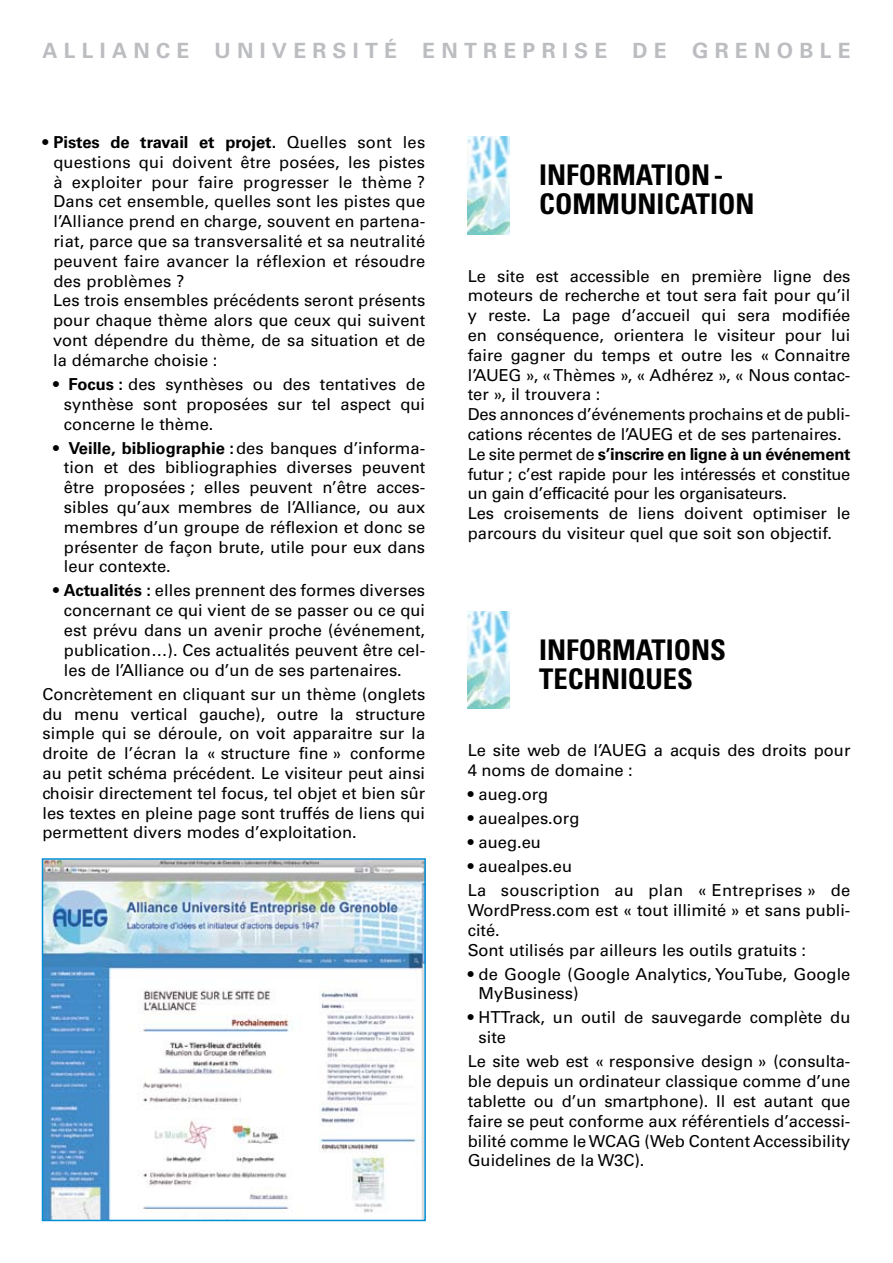
<style>
.page{position:relative;width:893px;height:1263px;background:#fff}
.page>*{position:absolute;margin:0;border:0;box-sizing:border-box;transform-origin:0 0}
.t1{font:700 condensed 28.5px/28.5px "Univers LT Std";color:#000}
.t2{font:700 21px "Univers LT Std";letter-spacing:.3em;color:#bcbdc0}
.t3{font:16.5px/19.8px "Univers LT Std";color:#000}
.t4{font:700 16.5px "Univers LT Std";color:#000}
.s1{font-weight:700}
</style>
<div class="page">
<img style="left:468px;top:137px;width:41px;height:97px">
<img style="left:468px;top:611px;width:41px;height:98px">
<img style="left:45px;top:861px;width:378px;height:357px">
<div style="left:42px;top:858px;width:384px;height:363px;border:2px solid #008ed4"></div>
<p class="t2" style="left:43px;top:38px;width:809px">ALLIANCE UNIVERSITÉ ENTREPRISE DE GRENOBLE</p>
<p class="t3" style="left:53px;top:132px;width:374px;text-indent:-11px">• <span class="s1">Pistes de travail et projet.</span> Quelles sont les questions qui doivent être posées, les pistes à exploiter pour faire progresser le thème ?<br>Dans cet ensemble, quelles sont les pistes que l’Alliance prend en charge, souvent en partena&shy;riat, parce que sa transversalité et sa neutralité peuvent faire avancer la réflexion et résoudre des problèmes ?<br>Les trois ensembles précédents seront présents pour chaque thème alors que ceux qui suivent vont dépendre du thème, de sa situation et de la démarche choisie :</p>
<p class="t3" style="left:53px;top:374px;width:374px">• <span class="s1">Focus</span> des synthèses ou des tentatives de</p>
<p class="t4" style="left:119px;top:374px;width:6px">:</p>
<p class="t3" style="left:64px;top:394px;width:363px">synthèse sont proposées sur tel aspect qui concerne le thème.</p>
<p class="t3" style="left:64px;top:438px;width:363px;text-align:justify;text-indent:-11px">• <span class="s1">Veille, bibliographie :</span> des banques d’informa&shy;tion et des bibliographies diverses peuvent être proposées ; elles peuvent n’être acces&shy;sibles qu’aux membres de l’Alliance, ou aux membres d’un groupe de réflexion et donc se présenter de façon brute, utile pour eux dans leur contexte.</p>
<p class="t3" style="left:64px;top:581px;width:363px;text-align:justify;text-indent:-11px">• <span class="s1">Actualités :</span> elles prennent des formes diverses concernant ce qui vient de se passer ou ce qui est prévu dans un avenir proche (événement, publication…). Ces actualités peuvent être cel&shy;les de l’Alliance ou d’un de ses partenaires.</p>
<p class="t3" style="left:43px;top:684px;width:384px;text-align:justify">Concrètement en cliquant sur un thème (onglets du menu vertical gauche), outre la structure simple qui se déroule, on voit apparaitre sur la droite de l’écran la « structure fine » conforme au petit schéma précédent. Le visiteur peut ainsi choisir directement tel focus, tel objet et bien sûr les textes en pleine page sont truffés de liens qui permettent divers modes d’exploitation.</p>
<h1 class="t1" style="left:539px;top:161px;width:55px">INFORMATION</h1>
<h1 class="t1" style="left:714px;top:161px;width:11px">-</h1>
<h1 class="t1" style="left:539px;top:189px;width:34px">COMMUNICATION</h1>
<p class="t3" style="left:468px;top:266px;width:384px">Le site est accessible en première ligne des moteurs de recherche et tout sera fait pour qu’il y reste. La page d’accueil qui sera modifiée en conséquence, orientera le visiteur pour lui faire gagner du temps et outre les « Connaitre l’AUEG », «Thèmes », « Adhérez », « Nous contac&shy;ter », il trouvera :<br>Des annonces d’événements prochains et de publi&shy;cations récentes de l’AUEG et de ses partenaires.<br>Le site permet de <span class="s1">s’inscrire en ligne à un événement </span>futur ; c’est rapide pour les intéressés et constitue un gain d’efficacité pour les organisateurs.<br>Les croisements de liens doivent optimiser le parcours du visiteur quel que soit son objectif.</p>
<h1 class="t1" style="left:539px;top:636px;width:57px">INFORMATIONS<br>TECHNI</h1>
<h1 class="t1" style="left:628px;top:664px;width:34px">QUES</h1>
<p class="t3" style="left:468px;top:740px;width:384px">Le site web de l’AUEG a acquis des droits pour<br>4 noms de domaine :</p>
<p class="t3" style="left:468px;top:784px;width:82px">• aueg.org</p>
<p class="t3" style="left:468px;top:808px;width:113px">• auealpes.org</p>
<p class="t3" style="left:468px;top:832px;width:75px">• aueg.eu</p>
<p class="t3" style="left:468px;top:854px;width:384px;line-height:24px">• auealpes.eu<br>La souscription au plan « E ntreprises » de</p>
<p class="t3" style="left:468px;top:900px;width:384px">WordPress.com est « tout illimité » et sans publi&shy;cité.<br>Sont utilisés par ailleurs les outils gratuits :</p>
<p class="t3" style="left:479px;top:964px;width:373px;text-indent:-11px">• de Google (Google Analytics, YouTube, Google<br>MyBusiness)</p>
<p class="t3" style="left:479px;top:1008px;width:373px;text-indent:-11px">• HTTrack, un outil de sauvegarde complète du site</p>
<p class="t3" style="left:468px;top:1052px;width:384px;text-align:justify">Le site web est « responsive design » (consulta&shy;ble depuis un ordinateur classique comme d’une tablette ou d’un smartphone). I l est autant que faire se peut conforme aux référentiels d’accessi&shy;bilité comme le WCAG (Web Content Accessibility Guidelines de la W3C).</p>
</div>
